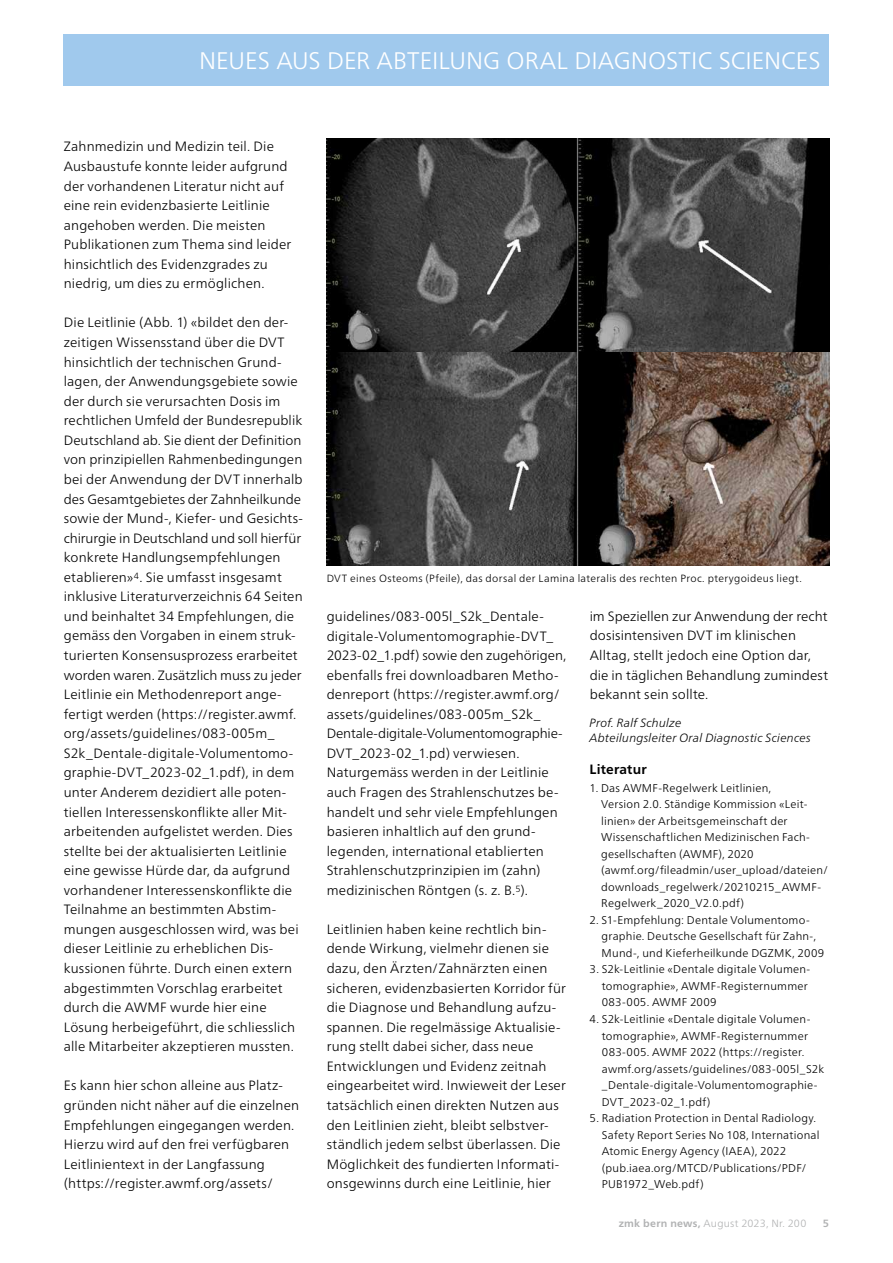
<style>
.page{position:relative;width:893px;height:1263px;background:#fff}
.page>*{position:absolute;margin:0;border:0;box-sizing:border-box;transform-origin:0 0}
.t1{font:300 24px "Frutiger Neue LT Pro";color:#fff}
.t2{font:300 13.5px/19.5px "Frutiger Neue LT Pro";letter-spacing:.01em;color:#000}
.t3{font:700 13.5px "Frutiger Neue LT Pro";letter-spacing:.015em;color:#000}
.t4{font:italic 300 12px/15px "Frutiger Neue LT Pro";letter-spacing:.015em;color:#000}
.t5{font:300 11.25px/16.5px "Frutiger Neue LT Pro";letter-spacing:.02em;color:#000}
.t6{font:300 10.5px "Frutiger Neue LT Pro";letter-spacing:.035em;color:#000}
.t7{font:300 10.5px "Frutiger Neue LT Pro";letter-spacing:.02em;color:#b1b2b3}
.t8{font:700 10.5px "Frutiger Neue LT Pro";color:#b1b2b3}
.s1{font-weight:700}
</style>
<div class="page">
<div style="left:64px;top:34px;width:765px;height:51px;background:#a0c9ed"></div>
<img style="left:327px;top:139px;width:502px;height:426px">
<h1 class="t1" style="left:199px;top:46px;width:623px">NEUES AUS DER ABTEILUNG ORAL DIAGNOSTIC SCIENCES</h1>
<p class="t2" style="left:64px;top:137px;width:229px">Zahnmedizin und Medizin teil. Die Ausbaustufe konnte leider aufgrund der vorhandenen Literatur nicht auf eine rein evidenzbasierte Leitlinie angehoben werden. Die meisten Publikationen zum Thema sind leider hinsichtlich des Evidenzgrades zu niedrig, um dies zu ermöglichen.</p>
<p class="t2" style="left:64px;top:313px;width:241px">Die Leitlinie (Abb. 1) «bildet den der&shy;zeitigen Wissensstand über die DVT hinsichtlich der technischen Grund&shy;lagen, der Anwendungsgebiete sowie der durch sie verursachten Dosis im rechtlichen Umfeld der Bundesrepublik Deutschland ab. Sie dient der Definition von prinzipiellen Rahmenbedingungen bei der Anwendung der DVT innerhalb des Gesamtgebietes der Zahnheilkunde sowie der Mund-, Kiefer- und Gesichts&shy;chirurgie in Deutschland und soll hierfür konkrete Handlungsempfehlungen etablieren»<sup>4</sup>. Sie umfasst insgesamt inklusive Literaturverzeichnis 64 Seiten und beinhaltet 34 Empfehlungen, die gemäss den Vorgaben in einem struk&shy;turierten Konsensusprozess erarbeitet worden waren. Zusätzlich muss zu jeder Leitlinie ein Methodenreport ange&shy;fertigt werden (https://register.awmf. org/assets/guidelines/083-005m_ S2k_Dentale-digitale-Volumentomo&shy;graphie-DVT_2023-02_1.pdf), in dem unter Anderem dezidiert alle poten&shy;tiellen Interessenskonflikte aller Mit&shy;arbeitenden aufgelistet werden. Dies stellte bei der aktualisierten Leitlinie eine gewisse Hürde dar, da aufgrund vorhandener Interessenskonflikte die Teilnahme an bestimmten Abstim&shy;mungen ausgeschlossen wird, was bei dieser Leitlinie zu erheblichen Dis&shy;kussionen führte. Durch einen extern abgestimmten Vorschlag erarbeitet durch die AWMF wurde hier eine Lösung herbeigeführt, die schliesslich alle Mitarbeiter akzeptieren mussten.</p>
<p class="t2" style="left:64px;top:1076px;width:237px">Es kann hier schon alleine aus Platz&shy;gründen nicht näher auf die einzelnen Empfehlungen eingegangen werden.<br>Hierzu wird auf den frei verfügbaren Leitlinientext in der Langfassung (https://register.awmf.org/assets/</p>
<p class="t6" style="left:327px;top:572px;width:477px">DVT eines Osteoms (Pfeile), das dorsal der Lamina lateralis des rechten Proc. pterygoideus liegt.</p>
<p class="t2" style="left:327px;top:606px;width:241px">guidelines/083-005l_S2k_Dentale&shy;digitale-Volumentomographie-DVT_ 2023-02_1.pdf) sowie den zugehörigen, ebenfalls frei downloadbaren Metho&shy;denreport (https://register.awmf.org/ assets/guidelines/083-005m_S2k_ Dentale-digitale-Volumentomographie-DVT_2023-02_1.pd) verwiesen.<br>Naturgemäss werden in der Leitlinie auch Fragen des Strahlenschutzes be&shy;handelt und sehr viele Empfehlungen basieren inhaltlich auf den grund&shy;legenden, international etablierten Strahlenschutzprinzipien im (zahn) medizinischen Röntgen (s. z. B.<sup>5</sup>).</p>
<p class="t2" style="left:327px;top:919px;width:241px">Leitlinien haben keine rechtlich bin&shy;dende Wirkung, vielmehr dienen sie dazu, den Ärzten/Zahnärzten einen sicheren, evidenzbasierten Korridor für die Diagnose und Behandlung aufzu&shy;spannen. Die regelmässige Aktualisie&shy;rung stellt dabei sicher, dass neue Entwicklungen und Evidenz zeitnah eingearbeitet wird. Inwieweit der Leser tatsächlich einen direkten Nutzen aus den Leitlinien zieht, bleibt selbstver&shy;ständlich jedem selbst überlassen. Die Möglichkeit des fundierten Informati&shy;onsgewinns durch eine Leitlinie, hier</p>
<p class="t2" style="left:590px;top:606px;width:240px">im Speziellen zur Anwendung der recht dosisintensiven DVT im klinischen Alltag, stellt jedoch eine Option dar, die in täglichen Behandlung zumindest bekannt sein sollte.</p>
<p class="t4" style="left:590px;top:715px;width:223px">Prof. Ralf Schulze<br>Abteilungsleiter Oral Diagnostic Sciences</p>
<p class="t3" style="left:590px;top:761px;width:58px">Literatur</p>
<p class="t5" style="left:601px;top:780px;width:229px;text-indent:-12px">1. Das AWMF-Regelwerk Leitlinien,<br>Version 2.0. Ständige Kommission «Leit&shy;linien» der Arbeitsgemeinschaft der Wissenschaftlichen Medizinischen Fach&shy;gesellschaften (AWMF), 2020 (awmf.org/fileadmin/user_upload/dateien/ downloads_regelwerk/20210215_AWMF-Regelwerk_2020_V2.0.pdf)</p>
<p class="t5" style="left:602px;top:912px;width:224px;text-indent:-12px">2. S1-Empfehlung: Dentale Volumentomo&shy;graphie. Deutsche Gesellschaft für Zahn-,<br>Mund-, und Kieferheilkunde DGZMK, 2009</p>
<p class="t5" style="left:602px;top:961px;width:210px;text-indent:-12px">3. S2k-Leitlinie «Dentale digitale Volumen&shy;tomographie», AWMF-Registernummer<br>083-005. AWMF 2009</p>
<p class="t5" style="left:602px;top:1011px;width:224px;text-indent:-12px">4. S2k-Leitlinie «Dentale digitale Volumen&shy;tomographie», AWMF-Registernummer 083-005. AWMF 2022 (https://register. awmf.org/assets/guidelines/083-005l_S2k _Dentale-digitale-Volumentomographie-DVT_2023-02_1.pdf)</p>
<p class="t5" style="left:602px;top:1110px;width:219px;text-indent:-12px">5. Radiation Protection in Dental Radiology.<br>Safety Report Series No 108, International Atomic Energy Agency (IAEA), 2022 (pub.iaea.org/MTCD/Publications/PDF/ PUB1972_Web.pdf)</p>
<p class="t7" style="left:619px;top:1217px;width:189px"><span class="s1">zmk bern news,</span> August 2023, Nr. 200</p>
<p class="t8" style="left:823px;top:1217px;width:8px">5</p>
</div>
